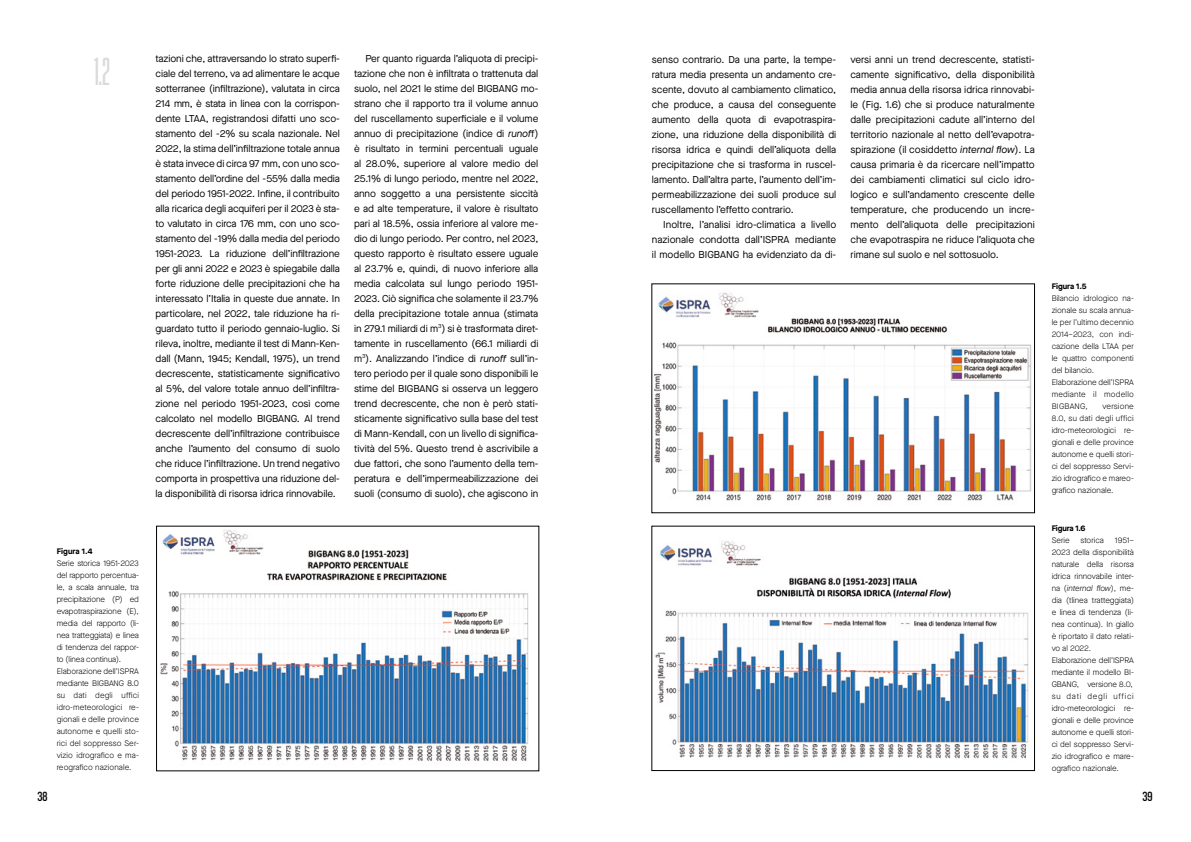
<style>
.page{position:relative;width:1191px;height:842px;background:#fff}
.page>*{position:absolute;margin:0;border:0;box-sizing:border-box;transform-origin:0 0}
.t1{font:41px "Coolvetica Crammed Rg";color:#dadada}
.t2{font:14px "Coolvetica Condensed Rg";color:#000}
.t3{font:10px/15px "Maison Neue";letter-spacing:-.005em;color:#000;text-align:justify}
.t4{font:300 8px/12px "Maison Neue";color:#000}
.t5{font:700 8px "Maison Neue";color:#000}
.s1{font-style:italic}
</style>
<div class="page">
<img style="left:160px;top:529px;width:369px;height:232px">
<img style="left:654px;top:292px;width:378px;height:209px">
<img style="left:655px;top:541px;width:374px;height:218px">
<div style="left:651px;top:526px;width:383px;height:245px;border:1px solid #000"></div>
<p class="t3" style="left:156px;top:50px;width:186px">tazioni che, attraversando lo strato superfi&shy;ciale del terreno, va ad alimentare le acque sotterranee (infiltrazione), valutata in circa 214 mm, è stata in linea con la corrispon&shy;dente LTAA, registrandosi difatti uno sco&shy;stamento del -2% su scala nazionale. Nel 2022, la stima dell’infiltrazione totale annua è stata invece di circa 97 mm, con uno sco&shy;stamento dell’ordine del -55% dalla media del periodo 1951-2022. Infine, il contribuito alla ricarica degli acquiferi per il 2023 è sta&shy;to valutato in circa 176 mm, con uno sco&shy;stamento del -19% dalla media del periodo 1951-2023. La riduzione dell’infiltrazione per gli anni 2022 e 2023 è spiegabile dalla forte riduzione delle precipitazioni che ha interessato l’Italia in queste due annate. In particolare, nel 2022, tale riduzione ha ri&shy;guardato tutto il periodo gennaio-luglio. Si rileva, inoltre, mediante il test di Mann-Ken&shy;dall (Mann, 1945; Kendall, 1975), un trend decrescente, statisticamente significativo al 5%, del valore totale annuo dell’infiltra&shy;zione nel periodo 1951-2023, così come calcolato nel modello BIGBANG. Al trend decrescente dell’infiltrazione contribuisce anche l’aumento del consumo di suolo che riduce l’infiltrazione. Un trend negativo comporta in prospettiva una riduzione del&shy;la disponibilità di risorsa idrica rinnovabile.</p>
<p class="t3" style="left:354px;top:50px;width:186px;text-indent:11px">Per quanto riguarda l’aliquota di precipi&shy;tazione che non è infiltrata o trattenuta dal suolo, nel 2021 le stime del BIGBANG mo&shy;strano che il rapporto tra il volume annuo del ruscellamento superficiale e il volume annuo di precipitazione (indice di <span class="s1">runof</span>f) è risultato in termini percentuali uguale al 28.0%, superiore al valore medio del 25.1% di lungo periodo, mentre nel 2022, anno soggetto a una persistente siccità e ad alte temperature, il valore è risultato pari al 18.5%, ossia inferiore al valore me&shy;dio di lungo periodo. Per contro, nel 2023, questo rapporto è risultato essere uguale al 23.7% e, quindi, di nuovo inferiore alla media calcolata sul lungo periodo 1951- 2023. Ciò significa che solamente il 23.7% della precipitazione totale annua (stimata in 279.1 miliardi di m<sup>3</sup>) si è trasformata diret&shy;tamente in ruscellamento (66.1 miliardi di m<sup>3</sup>). Analizzando l’indice di <span class="s1">runoff</span> sull’in&shy;tero periodo per il quale sono disponibili le stime del BIGBANG si osserva un leggero trend decrescente, che non è però stati&shy;sticamente significativo sulla base del test di Mann-Kendall, con un livello di significa&shy;tività del 5%. Questo trend è ascrivibile a due fattori, che sono l’aumento della tem&shy;peratura e dell’impermeabilizzazione dei suoli (consumo di suolo), che agiscono in</p>
<h1 class="t1" style="left:94px;top:51px;width:17px">1.2</h1>
<p class="t3" style="left:652px;top:52px;width:186px">senso contrario. Da una parte, la tempe&shy;ratura media presenta un andamento cre&shy;scente, dovuto al cambiamento climatico, che produce, a causa del conseguente aumento della quota di evapotraspira&shy;zione, una riduzione della disponibilità di risorsa idrica e quindi dell’aliquota della precipitazione che si trasforma in ruscel&shy;lamento. Dall’altra parte, l’aumento dell’im&shy;permeabilizzazione dei suoli produce sul ruscellamento l’effetto contrario.</p>
<p class="t3" style="left:652px;top:217px;width:186px;text-indent:11px">Inoltre, l’analisi idro-climatica a livello nazionale condotta dall’ISPRA mediante il modello BIGBANG ha evidenziato da di-</p>
<p class="t3" style="left:850px;top:52px;width:186px">versi anni un trend decrescente, statisti&shy;camente significativo, della disponibilità media annua della risorsa idrica rinnovabi&shy;le (Fig. 1.6) che si produce naturalmente dalle precipitazioni cadute all’interno del territorio nazionale al netto dell’evapotra&shy;spirazione (il cosiddetto <span class="s1">internal flow</span>). La causa primaria è da ricercare nell’impatto dei cambiamenti climatici sul ciclo idro&shy;logico e sull’andamento crescente delle temperature, che producendo un incre&shy;mento dell’aliquota delle precipitazioni che evapotraspira ne riduce l’aliquota che rimane sul suolo e nel sottosuolo.</p>
<p class="t5" style="left:57px;top:546px;width:37px">Figura 1.4</p>
<p class="t4" style="left:57px;top:558px;width:84px">Serie storica 1951-2023 del rapporto percentua&shy;le, a scala annuale, tra precipitazione (P) ed evapotraspirazione (E), media del rapporto (li&shy;nea tratteggiata) e linea di tendenza del rappor&shy;to (linea continua).<br>Elaborazione dell’ISPRA mediante BIGBANG 8.0 su dati degli uffici idro-meteorologici re&shy;gionali e delle province autonome e quelli sto&shy;rici del soppresso Ser&shy;vizio idrografico e ma&shy;reografico nazionale.</p>
<p class="t5" style="left:1051px;top:281px;width:36px">Figura 1.5</p>
<p class="t4" style="left:1051px;top:292px;width:84px">Bilancio idrologico na&shy;zionale su scala annua&shy;le per l’ultimo decennio<br>2014–2023, con indi&shy;cazione della LTAA per le quattro componenti del bilancio.<br>Elaborazione dell’ISPRA mediante il modello<br>BIGBANG,</p>
<p class="t4" style="left:1051px;top:400px;width:84px;text-align:justify;text-indent:51px">versione 8.0, su dati degli uffici idro-meteorologici re&shy;gionali e delle province autonome e quelli stori&shy;ci del soppresso Servi&shy;zio idrografico e mareo&shy;grafico nazionale.</p>
<p class="t5" style="left:1051px;top:522px;width:35px">Figura 1.6</p>
<p class="t4" style="left:1051px;top:534px;width:19px">Serie</p>
<p class="t4" style="left:1080px;top:534px;width:25px">storica</p>
<p class="t4" style="left:1051px;top:534px;width:84px;text-indent:63px">1951–<br>2023 della disponibilità naturale della risorsa idrica rinnovabile inter&shy;na (<span class="s1">internal flow</span>), me&shy;dia (tlinea tratteggiata) e linea di tendenza (li&shy;nea continua). In giallo è riportato il dato relati&shy;vo al 2022.<br>Elaborazione dell’ISPRA mediante il modello BI-<br>GBANG, versione 8.0, su dati degli uffici idro-meteorologici re&shy;gionali e delle province autonome e quelli stori&shy;ci del soppresso Servi&shy;zio idrografico e mare&shy;ografico nazionale.</p>
<h2 class="t2" style="left:38px;top:787px;width:11px">38</h2>
<h2 class="t2" style="left:1142px;top:787px;width:12px">39</h2>
</div>
